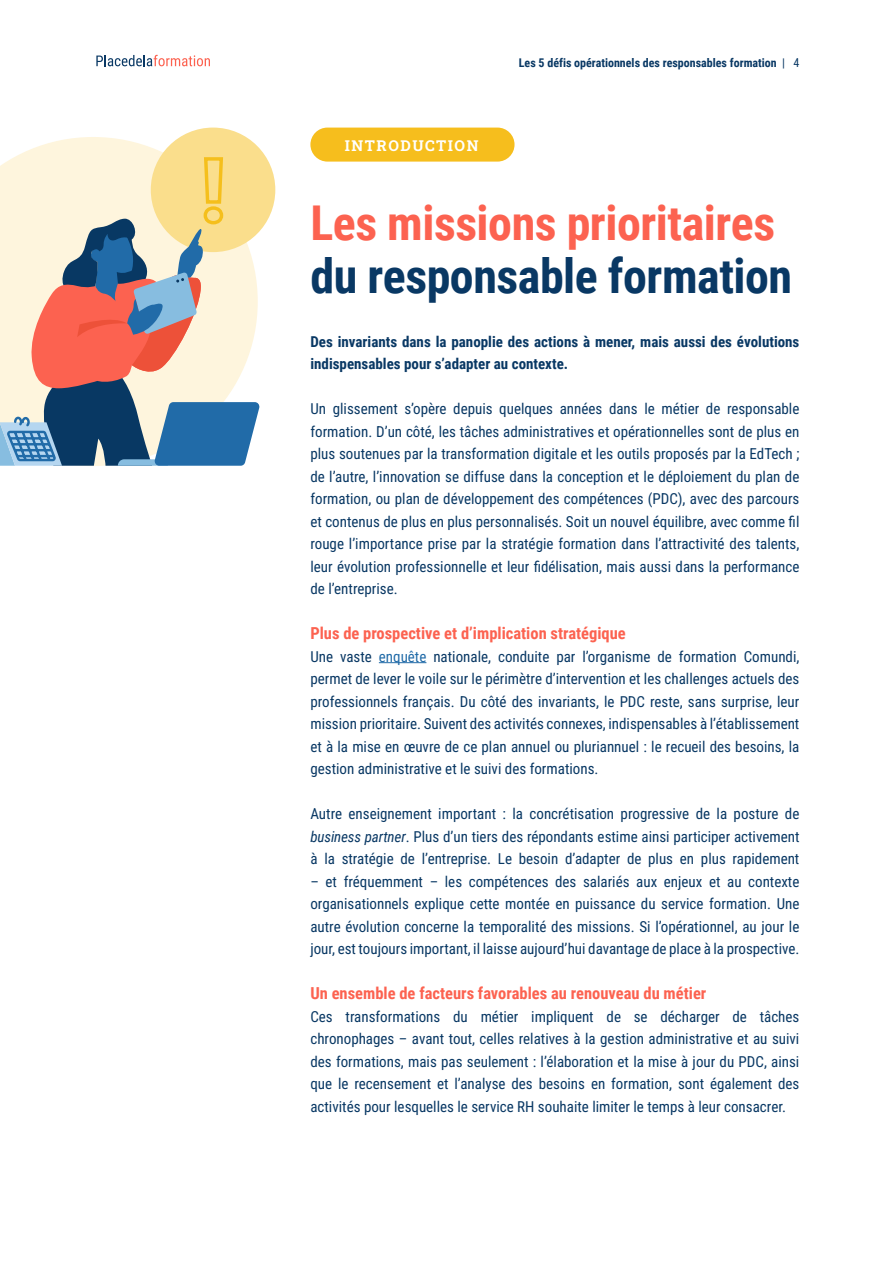
<style>
.page{position:relative;width:893px;height:1263px;background:#fff}
.page>*{position:absolute;margin:0;border:0;box-sizing:border-box;transform-origin:0 0}
.t1{font:700 48px "Roboto Condensed";letter-spacing:-.01em;color:#fc6250}
.t2{font:700 48px "Roboto Condensed";letter-spacing:-.01em;color:#093864}
.t3{font:700 16.5px "Roboto Condensed";color:#fc6250}
.t4{font:15px/22.5px "Roboto Condensed";color:#093864;text-align:justify}
.t5{font:700 15px/22.5px "Roboto Condensed";color:#093864}
.t6{font:700 15px "Roboto Slab";letter-spacing:.1em;color:#fff}
.t7{font:700 12px "Roboto Condensed";color:#093864}
.s1{font-weight:400}
.s2{color:#216ba8}
.s3{font-style:italic}
</style>
<div class="page">
<svg style="left:96px;top:55px;width:114px;height:11px"></svg>
<hr style="left:379px;top:662px;width:47px;height:1px;background:#216ba8">
<div style="left:310px;top:128px;width:204px;height:34px;background:#f6be1d;border-radius:17px"></div>
<svg style="left:19px;top:137px;width:239px;height:18px;fill:#fef5dd"></svg>
<div style="left:151px;top:128px;width:124px;height:124px;background:#fade8c;border-radius:50%"></div>
<svg style="left:0;top:155px;width:260px;height:311px;background:#c2b5ab"></svg>
<p class="t6" style="left:345px;top:135px;width:135px">INTRODUCTION</p>
<p class="t7" style="left:519px;top:54px;width:282px">Les 5 défis opérationnels des responsables formation <span class="s1">| 4</span></p>
<h1 class="t1" style="left:310px;top:189px;width:466px">Les missions prioritaires</h1>
<h1 class="t2" style="left:310px;top:242px;width:483px">du responsable formation</h1>
<p class="t5" style="left:310px;top:329px;width:490px">Des invariants dans la panoplie des actions à mener, mais aussi des évolutions indispensables pour s’adapter au contexte.</p>
<p class="t4" style="left:310px;top:397px;width:490px">Un glissement s’opère depuis quelques années dans le métier de responsable formation. D’un côté, les tâches administratives et opérationnelles sont de plus en plus soutenues par la transformation digitale et les outils proposés par la EdTech ; de l’autre, l’innovation se diffuse dans la conception et le déploiement du plan de formation, ou plan de développement des compétences (PDC), avec des parcours et contenus de plus en plus personnalisés. Soit un nouvel équilibre, avec comme fil rouge l’importance prise par la stratégie formation dans l’attractivité des talents, leur évolution professionnelle et leur fidélisation, mais aussi dans la performance de l’entreprise.</p>
<p class="t3" style="left:310px;top:622px;width:317px">Plus de prospective et d’implication stratégique</p>
<p class="t4" style="left:310px;top:644px;width:490px">Une vaste <span class="s2">enquête</span> nationale, conduite par l’organisme de formation Comundi, permet de lever le voile sur le périmètre d’intervention et les challenges actuels des professionnels français. Du côté des invariants, le PDC reste, sans surprise, leur mission prioritaire. Suivent des activités connexes, indispensables à l’établissement et à la mise en œuvre de ce plan annuel ou pluriannuel : le recueil des besoins, la gestion administrative et le suivi des formations.</p>
<p class="t4" style="left:310px;top:802px;width:490px">Autre enseignement important : la concrétisation progressive de la posture de <span class="s3">business partner</span>. Plus d’un tiers des répondants estime ainsi participer activement à la stratégie de l’entreprise. Le besoin d’adapter de plus en plus rapidement</p>
<p class="t4" style="left:310px;top:869px;width:490px">– et fréquemment – les compétences des salariés aux enjeux et au contexte organisationnels explique cette montée en puissance du service formation. Une autre évolution concerne la temporalité des missions. Si l’opérationnel, au jour le jour, est toujours important, il laisse aujourd’hui davantage de place à la prospective.</p>
<p class="t3" style="left:310px;top:982px;width:397px">Un ensemble de facteurs favorables au renouveau du métier</p>
<p class="t4" style="left:310px;top:1004px;width:490px">Ces transformations du métier impliquent de se décharger de tâches chronophages – avant tout, celles relatives à la gestion administrative et au suivi des formations, mais pas seulement : l’élaboration et la mise à jour du PDC, ainsi que le recensement et l’analyse des besoins en formation, sont également des activités pour lesquelles le service RH souhaite limiter le temps à leur consacrer.</p>
</div>
